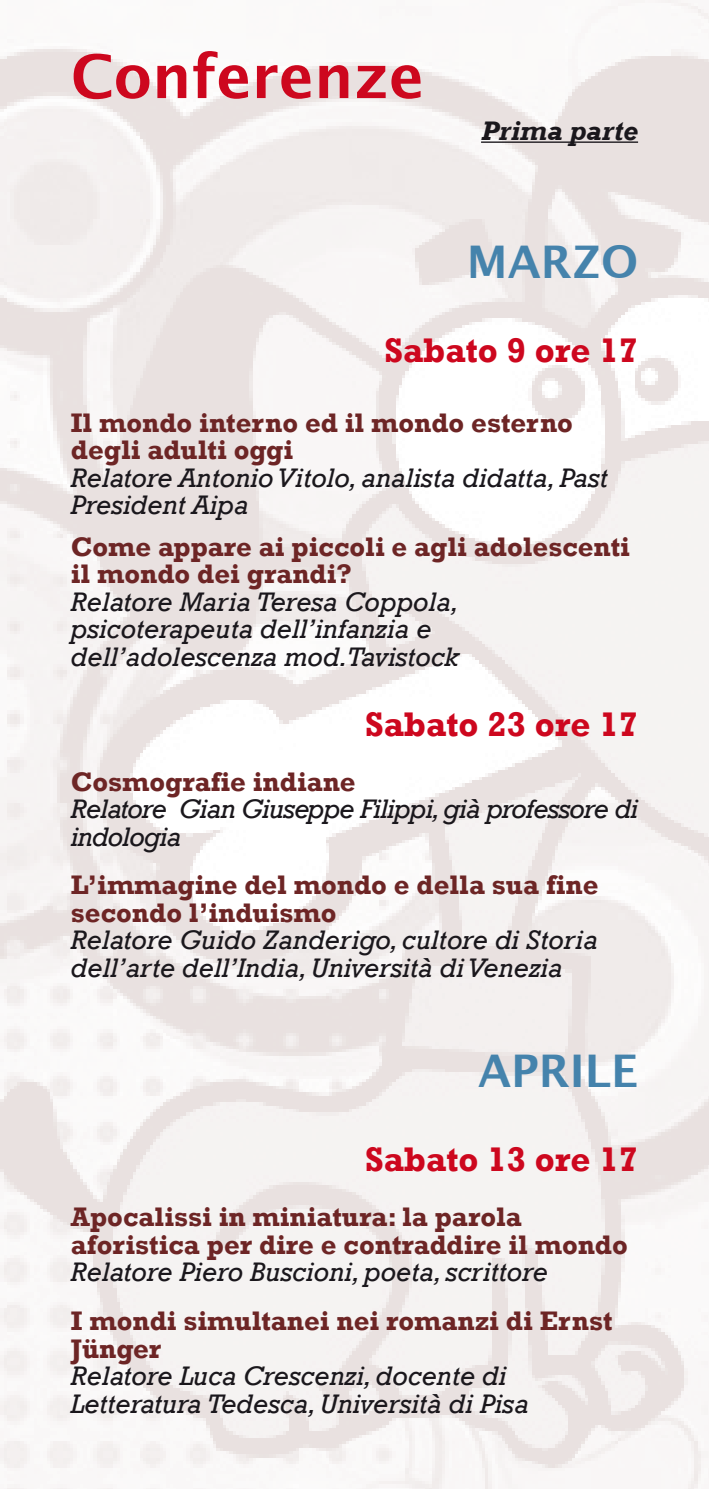
<style>
.page{position:relative;width:709px;height:1489px;background:#fff}
.page>*{position:absolute;margin:0;border:0;box-sizing:border-box;transform-origin:0 0}
.t1{font:700 60px "Lucida Grande";color:#cd071e}
.t2{font:700 45px "Lucida Grande";color:#4583ac}
.t3{font:700 35px "Rockwell";color:#cd071e}
.t4{font:italic 27.5px/27.5px "Rockwell";color:#1a171c}
.t5{font:700 27.5px/27.5px "Rockwell";color:#6d2525}
.t6{font:italic 27.5px/27.5px "Rockwell";letter-spacing:-.03em;color:#1a171c}
.t7{font:italic 700 27.5px "Rockwell";color:#1a171c}
</style>
<div class="page">
<img style="left:0;top:0;width:709px;height:1488px">
<hr style="left:481px;top:141px;width:157px;height:2px;background:#1a171c">
<h1 class="t1" style="left:71px;top:28px;width:355px">Conferenze</h1>
<p class="t7" style="left:481px;top:114px;width:158px">Prima parte</p>
<h2 class="t2" style="left:467px;top:226px;width:173px">MARZO</h2>
<p class="t3" style="left:384px;top:329px;width:255px">Sabato 9 ore 17</p>
<p class="t5" style="left:71px;top:409px;width:503px">Il mondo interno ed il mondo esterno degli adulti oggi</p>
<p class="t4" style="left:71px;top:464px;width:538px">Relatore Antonio Vitolo, analista didatta, Past<br>President Aipa</p>
<p class="t5" style="left:71px;top:533px;width:560px">Come appare ai piccoli e agli adolescenti il mondo dei grandi?</p>
<p class="t4" style="left:71px;top:588px;width:389px">Relatore Maria Teresa Coppola, psicoterapeuta dell’infanzia e dell’adolescenza mod.Tavistock</p>
<p class="t3" style="left:365px;top:702px;width:274px">Sabato 23 ore 17</p>
<p class="t5" style="left:71px;top:767px;width:286px">Cosmografie indiane</p>
<p class="t6" style="left:71px;top:795px;width:569px">Relatore Gian Giuseppe Filippi, già professore di indologia</p>
<p class="t5" style="left:71px;top:871px;width:529px">L’immagine del mondo e della sua fine secondo l’induismo</p>
<p class="t4" style="left:71px;top:926px;width:528px">Relatore Guido Zanderigo, cultore di Storia dell’arte dell’India, Università di Venezia</p>
<h2 class="t2" style="left:478px;top:1034px;width:161px">APRILE</h2>
<p class="t3" style="left:365px;top:1138px;width:274px">Sabato 13 ore 17</p>
<p class="t5" style="left:71px;top:1203px;width:558px">Apocalissi in miniatura: la parola aforistica per dire e contraddire il mondo</p>
<p class="t4" style="left:71px;top:1258px;width:478px">Relatore Piero Buscioni, poeta, scrittore</p>
<p class="t5" style="left:71px;top:1306px;width:543px">I mondi simultanei nei romanzi di Ernst<br>Jünger</p>
<p class="t4" style="left:71px;top:1362px;width:459px">Relatore Luca Crescenzi, docente di<br>Letteratura Tedesca, Università di Pisa</p>
</div>
